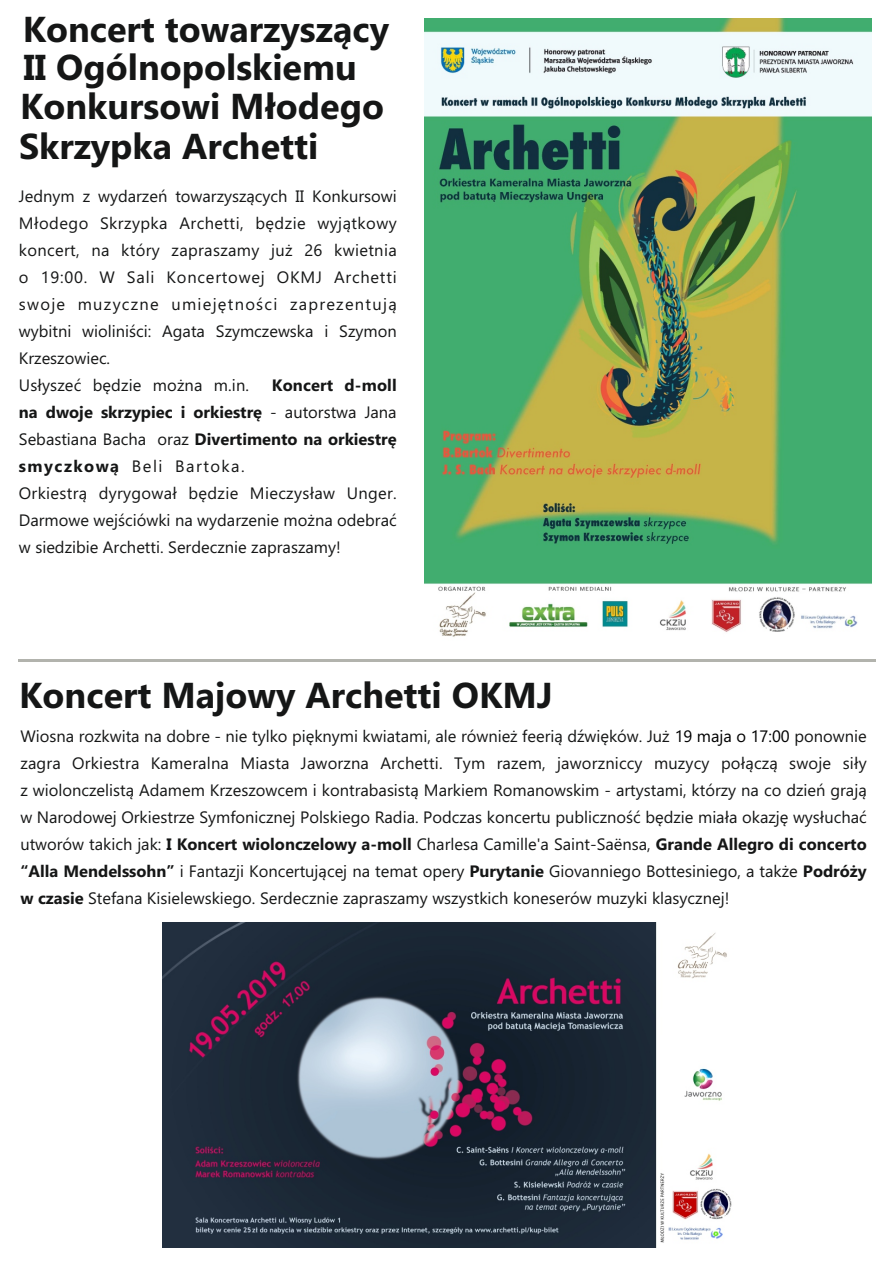
<style>
.page{position:relative;width:893px;height:1263px;background:#fff}
.page>*{position:absolute;margin:0;border:0;box-sizing:border-box;transform-origin:0 0}
.t1{font:700 36px/39.8px "Ebrima";color:#151616}
.t2{font:16.5px/27px "Ebrima";color:#151616}
.t3{font:16.5px/27px "Ebrima";letter-spacing:.02em;color:#151616}
.s1{font-weight:700}
.s2{color:#000}
</style>
<div class="page">
<img style="left:425px;top:18px;width:446px;height:619px">
<img style="left:162px;top:922px;width:570px;height:325px">
<h1 class="t1" style="left:23px;top:13px;width:368px">Koncert towarzyszący</h1>
<h1 class="t1" style="left:20px;top:51px;width:365px">II Ogólnopolskiemu<br>Konkursowi Młodego</h1>
<h1 class="t1" style="left:19px;top:130px;width:301px">Skrzypka Archetti</h1>
<p class="t3" style="left:19px;top:184px;width:379px">Jednym z wydarzeń towarzyszących II Konkursowi Młodego Skrzypka Archetti, będzie wyjątkowy koncert, na który zapraszamy już 26 kwietnia o 19:00. W Sali Koncertowej OKMJ Archetti swoje muzyczne umiejętności zaprezentują wybitni wioliniści: Agata Szymczewska i Szymon Krzeszowiec.<br>Usłyszeć będzie można m.in.</p>
<p class="t2" style="left:19px;top:373px;width:379px;text-indent:253px"><span class="s1">Koncert d-moll na dwoje skrzypiec i orkiestrę</span> - autorstwa Jana Sebastiana Bacha oraz <span class="s1">Divertimento na orkiestrę smyczkową</span> Beli Bartoka.<br>Orkiestrą dyrygował będzie Mieczysław Unger.<br>Darmowe wejściówki na wydarzenie można odebrać w siedzibie Archetti. Serdecznie zapraszamy!</p>
<h1 class="t1" style="left:19px;top:679px;width:535px">Koncert Majowy Archetti OKMJ</h1>
<p class="t2" style="left:20px;top:724px;width:848px;text-align:justify">Wiosna rozkwita na dobre - nie tylko pięknymi kwiatami, ale również feerią dźwięków. Już <span class="s2">19 maja o 17:00</span> ponownie zagra Orkiestra Kameralna Miasta Jaworzna Archetti. Tym razem, jaworzniccy muzycy połączą swoje siły z wiolonczelistą Adamem Krzeszowcem i kontrabasistą Markiem Romanowskim - artystami, którzy na co dzień grają w Narodowej Orkiestrze Symfonicznej Polskiego Radia. Podczas koncertu publiczność będzie miała okazję wysłuchać utworów takich jak: <span class="s1">I Koncert wiolonczelowy a-moll</span> Charlesa Camille'a Saint-Saënsa, <span class="s1">Grande Allegro di concerto “Alla Mendelssohn”</span> i Fantazji Koncertującej na temat opery <span class="s1">Purytanie</span> Giovanniego Bottesiniego, a także <span class="s1">Podróży w czasie</span> Stefana Kisielewskiego. Serdecznie zapraszamy wszystkich koneserów muzyki klasycznej!</p>
</div>
